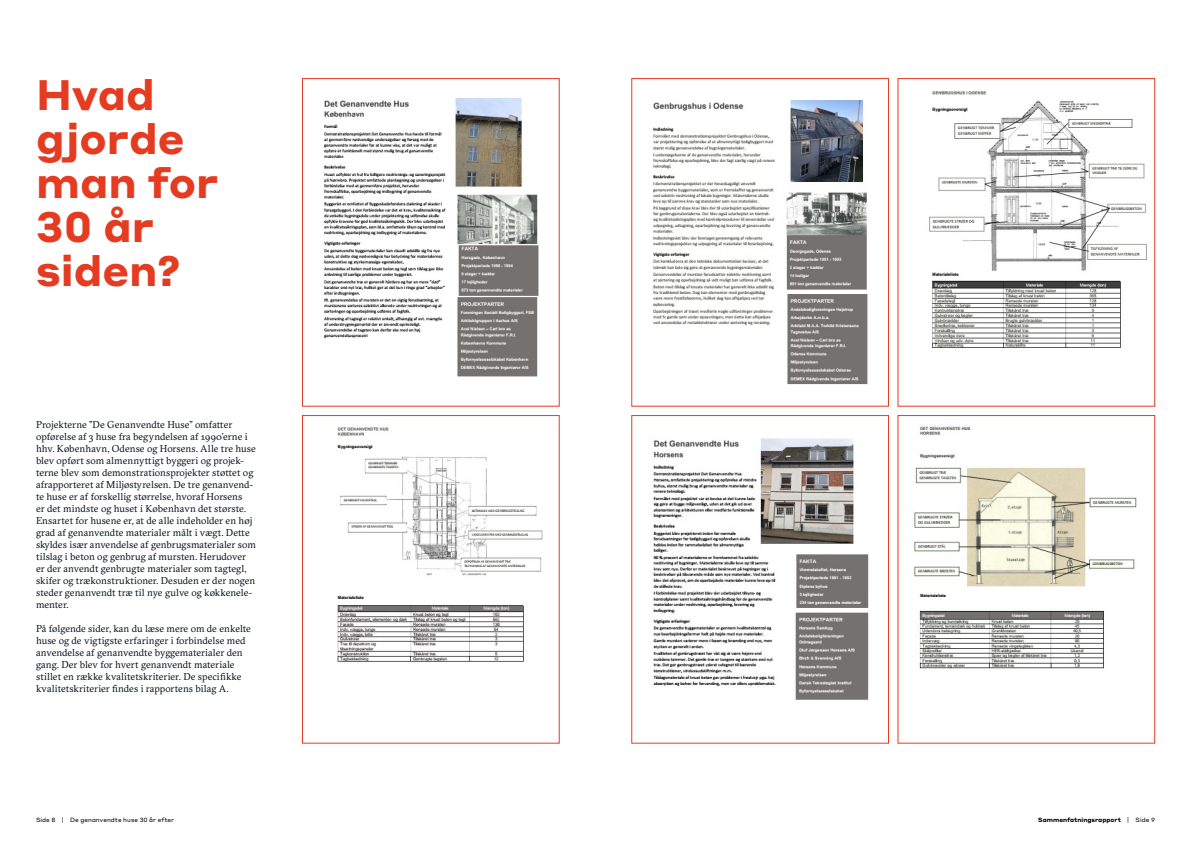
<style>
.page{position:relative;width:1191px;height:842px;background:#fff}
.page>*{position:absolute;margin:0;border:0;box-sizing:border-box;transform-origin:0 0}
.t1{font:700 42px/44px "Styrene A";color:#e53b21}
.t2{font:10px/12px "GT Sectra";letter-spacing:.005em;color:#010d1b}
.t3{font:6px "Styrene A";color:#000}
.t4{font:700 6px "Styrene A";color:#000}
.s1{font-weight:400}
</style>
<div class="page">
<svg style="left:324px;top:98px;width:215px;height:279px"></svg>
<div style="left:302px;top:78px;width:257px;height:328px;border:1px solid #e53b21"></div>
<svg style="left:337px;top:427px;width:206px;height:235px"></svg>
<div style="left:302px;top:415px;width:257px;height:328px;border:1px solid #e53b21"></div>
<svg style="left:653px;top:100px;width:215px;height:285px"></svg>
<div style="left:631px;top:78px;width:257px;height:328px;border:1px solid #e53b21"></div>
<svg style="left:929px;top:91px;width:218px;height:257px"></svg>
<div style="left:897px;top:78px;width:258px;height:328px;border:1px solid #e53b21"></div>
<svg style="left:653px;top:438px;width:216px;height:262px"></svg>
<div style="left:631px;top:415px;width:257px;height:328px;border:1px solid #e53b21"></div>
<svg style="left:913px;top:426px;width:224px;height:243px"></svg>
<div style="left:897px;top:415px;width:258px;height:328px;border:1px solid #e53b21"></div>
<h1 class="t1" style="left:36px;top:69px;width:184px">Hvad gjorde man for<br>30 år siden?</h1>
<p class="t2" style="left:36px;top:418px;width:221px">Projekterne ”De Genanvendte Huse” omfatter opførelse af 3 huse fra begyndelsen af 1990’erne i hhv. København, Odense og Horsens. Alle tre huse blev opført som almennyttigt byggeri og projek&shy;terne blev som demonstrationsprojekter støttet og afrapporteret af Miljøstyrelsen. De tre genanvend&shy;te huse er af forskellig størrelse, hvoraf Horsens<br>er det mindste og huset i København det største.<br>Ensartet for husene er, at de alle indeholder en høj grad af genanvendte materialer målt i vægt. Dette skyldes især anvendelse af genbrugsmaterialer som tilslag i beton og genbrug af mursten. Herudover er der anvendt genbrugte materialer som tagtegl, skifer og trækonstruktioner. Desuden er der nogen steder genanvendt træ til nye gulve og køkkenele&shy;menter.</p>
<p class="t2" style="left:36px;top:622px;width:216px">På følgende sider, kan du læse mere om de enkelte huse og de vigtigste erfaringer i forbindelse med anvendelse af genanvendte byggematerialer den gang. Der blev for hvert genanvendt materiale stillet en række kvalitetskriterier. De specifikke kvalitetskriterier findes i rapportens bilag A.</p>
<p class="t3" style="left:36px;top:815px;width:140px">Side 8 | De genanvendte huse 30 år efter</p>
<p class="t4" style="left:1038px;top:814px;width:118px">Sammenfatningsrapport <span class="s1">| Side 9</span></p>
</div>
